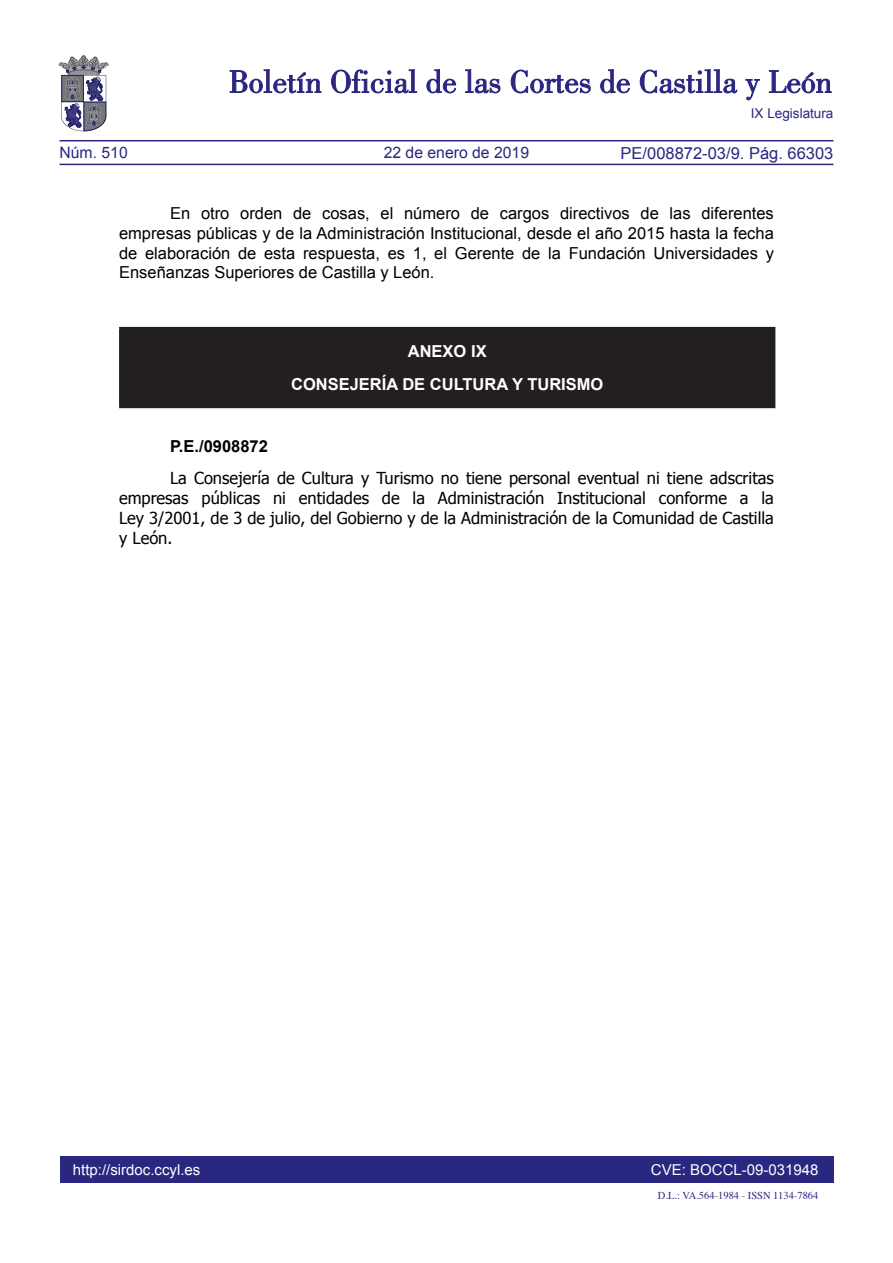
<style>
.page{position:relative;width:893px;height:1263px;background:#fff}
.page>*{position:absolute;margin:0;border:0;box-sizing:border-box;transform-origin:0 0}
.t1{font:16.5px/19.8px "Arial";color:#000;text-align:justify}
.t2{font:16.5px/19.8px "Tahoma";color:#000;text-align:justify}
.t3{font:700 16.5px/33.8px "Arial";color:#fff;text-align:center}
.t4{font:16.5px "Arial";color:#292780}
.t5{font:700 16.5px "Arial";color:#000}
.t6{font:15.75px "Arial";color:#292780}
.t7{font:15px "Arial";color:#fff}
.t8{font:13.5px "Arial";color:#292780}
.t9{font:10.5px "Times";color:#292780}
</style>
<div class="page">
<div style="left:60px;top:1157px;width:773px;height:26px;background:#292780"></div>
<hr style="left:60px;top:164px;width:773px;height:1px;background:#292780">
<hr style="left:60px;top:140px;width:773px;height:1px;background:#292780">
<svg style="left:230px;top:69px;width:91px;height:24px"></svg>
<svg style="left:331px;top:69px;width:86px;height:24px"></svg>
<svg style="left:426px;top:69px;width:30px;height:24px"></svg>
<svg style="left:465px;top:69px;width:35px;height:24px"></svg>
<svg style="left:511px;top:70px;width:80px;height:23px"></svg>
<svg style="left:600px;top:69px;width:30px;height:24px"></svg>
<svg style="left:640px;top:69px;width:97px;height:24px"></svg>
<svg style="left:745px;top:79px;width:15px;height:21px"></svg>
<svg style="left:769px;top:70px;width:62px;height:23px"></svg>
<svg style="left:59px;top:55px;width:49px;height:76px"></svg>
<div style="left:120px;top:328px;width:655px;height:79px;background:#231f20"></div>
<hr style="left:119px;top:327px;width:656px;height:1px;background:#231f20">
<hr style="left:119px;top:328px;width:2px;height:79px;background:#231f20">
<hr style="left:119px;top:407px;width:656px;height:1px;background:#231f20">
<p class="t6" style="left:60px;top:142px;width:70px">Núm. 510</p>
<p class="t6" style="left:384px;top:142px;width:147px">22 de enero de 2019</p>
<p class="t8" style="left:751px;top:105px;width:84px">IX Legislatura</p>
<p class="t4" style="left:621px;top:142px;width:214px">PE/008872-03/9. Pág. 66303</p>
<p class="t1" style="left:119px;top:203px;width:656px;text-indent:51px">En otro orden de cosas, el número de cargos directivos de las diferentes empresas públicas y de la Administración Institucional, desde el año 2015 hasta la fecha de elaboración de esta respuesta, es 1, el Gerente de la Fundación Universidades y Enseñanzas Superiores de Castilla y León.</p>
<p class="t3" style="left:291px;top:335px;width:314px">ANEXO IX<br>CONSEJERÍA DE CULTURA Y TURISMO</p>
<p class="t5" style="left:170px;top:435px;width:99px">P.E./0908872</p>
<p class="t2" style="left:119px;top:468px;width:656px;text-indent:51px">La Consejería de Cultura y Turismo no tiene personal eventual ni tiene adscritas empresas públicas ni entidades de la Administración Institucional conforme a la Ley 3/2001, de 3 de julio, del Gobierno y de la Administración de la Comunidad de Castilla y León.</p>
<p class="t7" style="left:73px;top:1159px;width:129px">http://sirdoc.ccyl.es</p>
<p class="t7" style="left:651px;top:1159px;width:169px">CVE: BOCCL-09-031948</p>
<p class="t9" style="left:658px;top:1185px;width:162px">D.L.: VA.564-1984 - ISSN 1134-7864</p>
</div>
